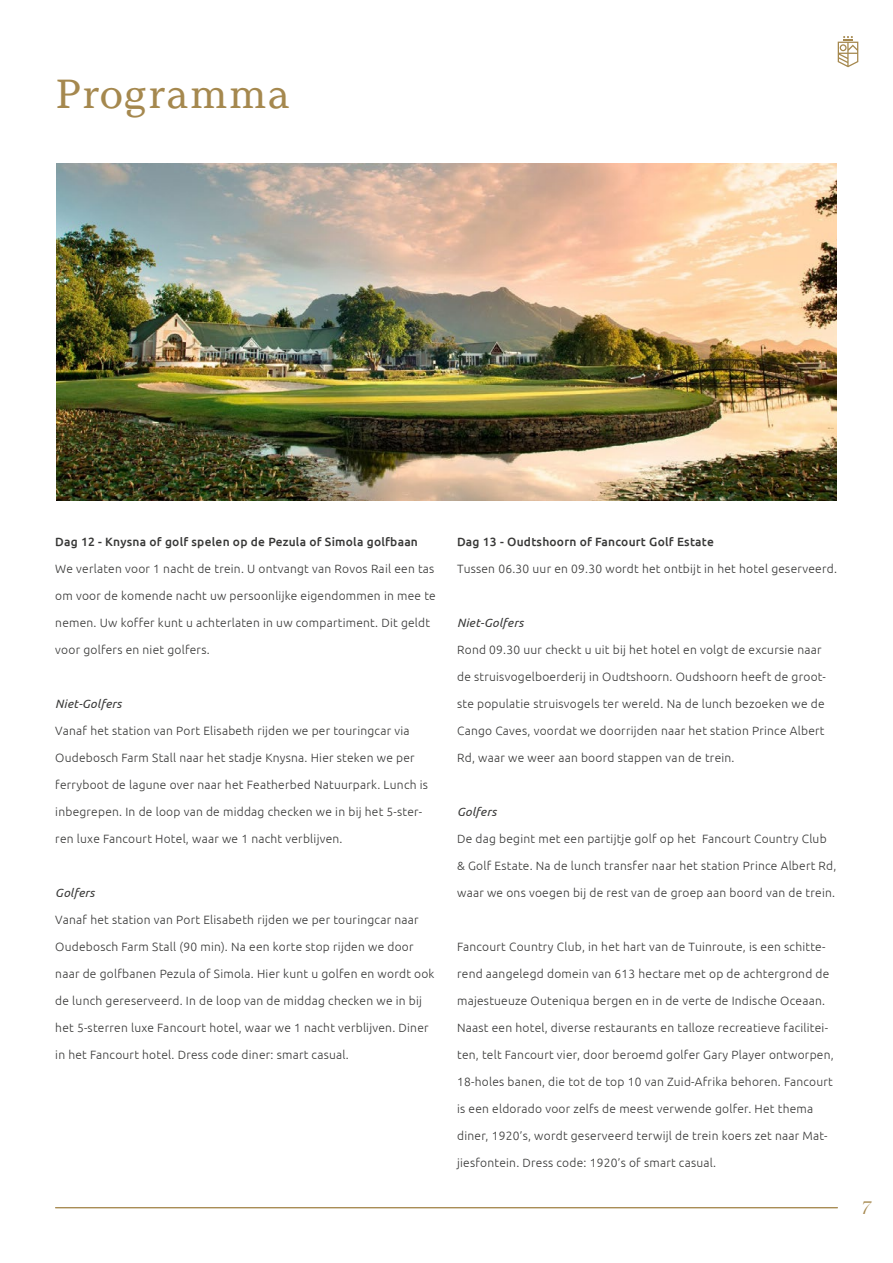
<style>
.page{position:relative;width:893px;height:1263px;background:#fff}
.page>*{position:absolute;margin:0;border:0;box-sizing:border-box;transform-origin:0 0}
.t1{font:40.5px "Argesta Text";color:#a5884e}
.t2{font:italic 18px "Argesta Hairline";color:#a5884e}
.t3{font:300 12px "Ubuntu";letter-spacing:.02em;color:#383837}
.t4{font:500 12px "Ubuntu";letter-spacing:.02em;color:#383837}
.t5{font:italic 12px "Ubuntu";letter-spacing:.02em;color:#383837}
</style>
<div class="page">
<hr style="left:55px;top:1207px;width:783px;height:1px;background:#a5884e">
<svg style="left:838px;top:36px;width:20px;height:31px"></svg>
<img style="left:56px;top:163px;width:781px;height:338px">
<h1 class="t1" style="left:55px;top:69px;width:237px">Programma</h1>
<p class="t4" style="left:55px;top:534px;width:364px">Dag 12 - Knysna of golf spelen op de Pezula of Simola golfbaan</p>
<p class="t3" style="left:55px;top:561px;width:381px">We verlaten voor 1 nacht de trein. U ontvangt van Rovos Rail een tas</p>
<p class="t3" style="left:55px;top:588px;width:382px">om voor de komende nacht uw persoonlijke eigendommen in mee te</p>
<p class="t3" style="left:55px;top:615px;width:376px">nemen. Uw koffer kunt u achterlaten in uw compartiment. Dit geldt</p>
<p class="t3" style="left:55px;top:642px;width:156px">voor golfers en niet golfers.</p>
<p class="t5" style="left:55px;top:696px;width:68px">Niet-Golfers</p>
<p class="t3" style="left:55px;top:723px;width:356px">Vanaf het station van Port Elisabeth rijden we per touringcar via</p>
<p class="t3" style="left:55px;top:750px;width:361px">Oudebosch Farm Stall naar het stadje Knysna. Hier steken we per</p>
<p class="t3" style="left:55px;top:777px;width:374px">ferryboot de lagune over naar het Featherbed Natuurpark. Lunch is</p>
<p class="t3" style="left:55px;top:804px;width:368px">inbegrepen. In de loop van de middag checken we in bij het 5-ster-</p>
<p class="t3" style="left:55px;top:831px;width:289px">ren luxe Fancourt Hotel, waar we 1 nacht verblijven.</p>
<p class="t5" style="left:55px;top:885px;width:41px">Golfers</p>
<p class="t3" style="left:55px;top:912px;width:365px">Vanaf het station van Port Elisabeth rijden we per touringcar naar</p>
<p class="t3" style="left:55px;top:939px;width:360px">Oudebosch Farm Stall (90 min). Na een korte stop rijden we door</p>
<p class="t3" style="left:55px;top:966px;width:381px">naar de golfbanen Pezula of Simola. Hier kunt u golfen en wordt ook</p>
<p class="t3" style="left:55px;top:993px;width:368px">de lunch gereserveerd. In de loop van de middag checken we in bij</p>
<p class="t3" style="left:55px;top:1020px;width:375px">het 5-sterren luxe Fancourt hotel, waar we 1 nacht verblijven. Diner</p>
<p class="t3" style="left:55px;top:1047px;width:295px">in het Fancourt hotel. Dress code diner: smart casual.</p>
<p class="t4" style="left:457px;top:534px;width:258px">Dag 13 - Oudtshoorn of Fancourt Golf Estate</p>
<p class="t3" style="left:457px;top:561px;width:381px">Tussen 06.30 uur en 09.30 wordt het ontbijt in het hotel geserveerd.</p>
<p class="t5" style="left:457px;top:615px;width:68px">Niet-Golfers</p>
<p class="t3" style="left:457px;top:642px;width:366px">Rond 09.30 uur checkt u uit bij het hotel en volgt de excursie naar</p>
<p class="t3" style="left:457px;top:669px;width:370px">de struisvogelboerderij in Oudtshoorn. Oudshoorn heeft de groot-</p>
<p class="t3" style="left:457px;top:696px;width:369px">ste populatie struisvogels ter wereld. Na de lunch bezoeken we de</p>
<p class="t3" style="left:457px;top:723px;width:369px">Cango Caves, voordat we doorrijden naar het station Prince Albert</p>
<p class="t3" style="left:457px;top:750px;width:279px">Rd, waar we weer aan boord stappen van de trein.</p>
<p class="t5" style="left:457px;top:804px;width:41px">Golfers</p>
<p class="t3" style="left:457px;top:831px;width:371px">De dag begint met een partijtje golf op het Fancourt Country Club</p>
<p class="t3" style="left:457px;top:858px;width:381px">&amp; Golf Estate. Na de lunch transfer naar het station Prince Albert Rd,</p>
<p class="t3" style="left:457px;top:885px;width:379px">waar we ons voegen bij de rest van de groep aan boord van de trein.</p>
<p class="t3" style="left:457px;top:939px;width:370px">Fancourt Country Club, in het hart van de Tuinroute, is een schitte-</p>
<p class="t3" style="left:457px;top:966px;width:374px">rend aangelegd domein van 613 hectare met op de achtergrond de</p>
<p class="t3" style="left:457px;top:993px;width:369px">majestueuze Outeniqua bergen en in de verte de Indische Oceaan.</p>
<p class="t3" style="left:457px;top:1020px;width:372px">Naast een hotel, diverse restaurants en talloze recreatieve facilitei-</p>
<p class="t3" style="left:457px;top:1047px;width:378px">ten, telt Fancourt vier, door beroemd golfer Gary Player ontworpen,</p>
<p class="t3" style="left:457px;top:1074px;width:377px">18-holes banen, die tot de top 10 van Zuid-Afrika behoren. Fancourt</p>
<p class="t3" style="left:457px;top:1101px;width:358px">is een eldorado voor zelfs de meest verwende golfer. Het thema</p>
<p class="t3" style="left:457px;top:1128px;width:372px">diner, 1920’s, wordt geserveerd terwijl de trein koers zet naar Mat-</p>
<p class="t3" style="left:457px;top:1155px;width:260px">jiesfontein. Dress code: 1920’s of smart casual.</p>
<h2 class="t2" style="left:860px;top:1197px;width:12px">7</h2>
</div>
